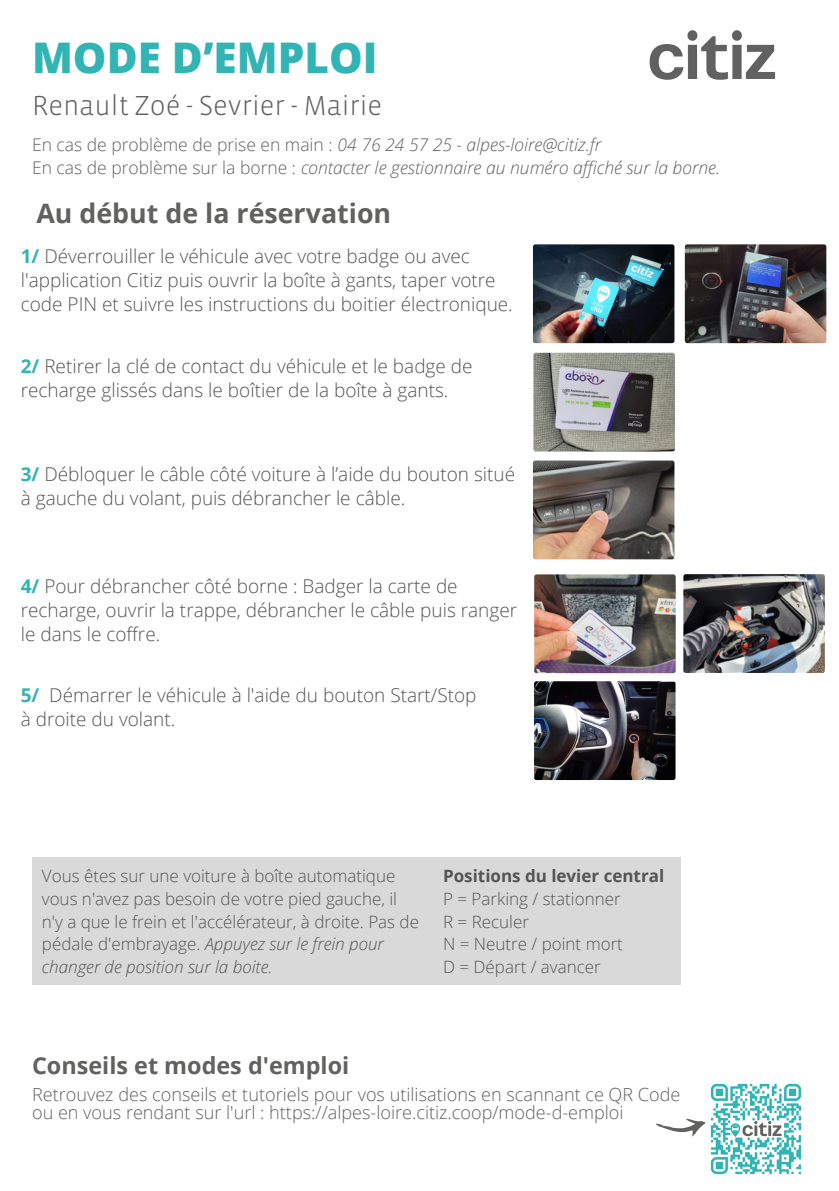
<style>
.page{position:relative;width:839px;height:1191px;background:#fff}
.page>*{position:absolute;margin:0;border:0;box-sizing:border-box;transform-origin:0 0}
.t1{font:800 42.2px "Open Sans";color:#32b4b5}
.t2{font:300 28.2px "Vista Sans OTCE";color:#616160}
.t3{font:700 26.8px "Open Sans";color:#616160}
.t4{font:700 23.4px "Open Sans";color:#616160}
.t5{font:300 19px/24px "Open Sans";color:#545454}
.t6{font:300 18px/18px "Open Sans";color:#616160}
.t7{font:italic 300 17.6px "Open Sans";color:#616160}
.t8{font:300 17px/22.6px "Open Sans";color:#545454}
.t9{font:700 17px "Open Sans";color:#545454}
.s1{font-style:normal}
.s2{font-weight:700;color:#32b4b5}
.s3{font-style:italic}
</style>
<div class="page">
<img style="left:649px;top:30px;width:127px;height:50px">
<img style="left:710px;top:1083px;width:92px;height:92px">
<svg style="left:656px;top:1118px;width:50px;height:19px"></svg>
<img style="left:533px;top:244px;width:141px;height:99px;border-radius:2px">
<img style="left:684px;top:244px;width:142px;height:99px;border-radius:2px">
<img style="left:533px;top:353px;width:142px;height:99px;border-radius:2px">
<img style="left:534px;top:681px;width:141px;height:99px;border-radius:2px">
<img style="left:683px;top:574px;width:141px;height:99px;border-radius:2px">
<img style="left:534px;top:574px;width:141px;height:99px;border-radius:2px">
<div style="left:32px;top:857px;width:648px;height:127px;background:#d9d9d9"></div>
<img style="left:533px;top:461px;width:141px;height:98px;border-radius:2px">
<p class="t1" style="left:32px;top:28px;width:347px">MODE D’EMPLOI</p>
<p class="t2" style="left:32px;top:91px;width:351px">Renault Zoé - Sevrier - Mairie</p>
<p class="t7" style="left:32px;top:132px;width:570px"><span class="s1">En cas de problème de prise en main :</span> 04 76 24 57 25 - alpes-loire@citiz.fr</p>
<p class="t7" style="left:32px;top:156px;width:689px"><span class="s1">En cas de problème sur la borne :</span> contacter le gestionnaire au numéro affiché sur la borne.</p>
<p class="t3" style="left:36px;top:195px;width:356px">Au début de la réservation</p>
<p class="t5" style="left:21px;top:244px;width:493px"><span class="s2">1/</span> Déverrouiller le véhicule avec votre badge ou avec l'application Citiz puis ouvrir la boîte à gants, taper votre code PIN et suivre les instructions du boitier électronique.</p>
<p class="t5" style="left:21px;top:354px;width:453px"><span class="s2">2/</span> Retirer la clé de contact du véhicule et le badge de recharge glissés dans le boîtier de la boîte à gants.</p>
<p class="t5" style="left:21px;top:462px;width:496px"><span class="s2">3/</span> Débloquer le câble côté voiture à l’aide du bouton situé à gauche du volant, puis débrancher le câble.</p>
<p class="t5" style="left:21px;top:573px;width:498px"><span class="s2">4/</span> Pour débrancher côté borne : Badger la carte de recharge, ouvrir la trappe, débrancher le câble puis ranger le dans le coffre.</p>
<p class="t5" style="left:21px;top:683px;width:457px"><span class="s2">5/</span> Démarrer le véhicule à l'aide du bouton Start/Stop</p>
<p class="t5" style="left:21px;top:707px;width:156px">à droite du volant.</p>
<p class="t8" style="left:42px;top:864px;width:378px">Vous êtes sur une voiture à boîte automatique vous n'avez pas besoin de votre pied gauche, il n'y a que le frein et l'accélérateur, à droite. Pas de pédale d'embrayage. <span class="s3">Appuyez sur le frein pour changer de position sur la boite.</span></p>
<p class="t9" style="left:443px;top:864px;width:222px">Positions du levier central</p>
<p class="t8" style="left:443px;top:887px;width:179px">P = Parking / stationner</p>
<p class="t8" style="left:443px;top:910px;width:87px">R = Reculer</p>
<p class="t8" style="left:443px;top:932px;width:181px">N = Neutre / point mort</p>
<p class="t8" style="left:443px;top:955px;width:159px">D = Départ / avancer</p>
<p class="t4" style="left:32px;top:1049px;width:319px">Conseils et modes d'emploi</p>
<p class="t6" style="left:32px;top:1085px;width:649px">Retrouvez des conseils et tutoriels pour vos utilisations en scannant ce QR Code ou en vous rendant sur l'url : https://alpes-loire.citiz.coop/mode-d-emploi</p>
</div>
